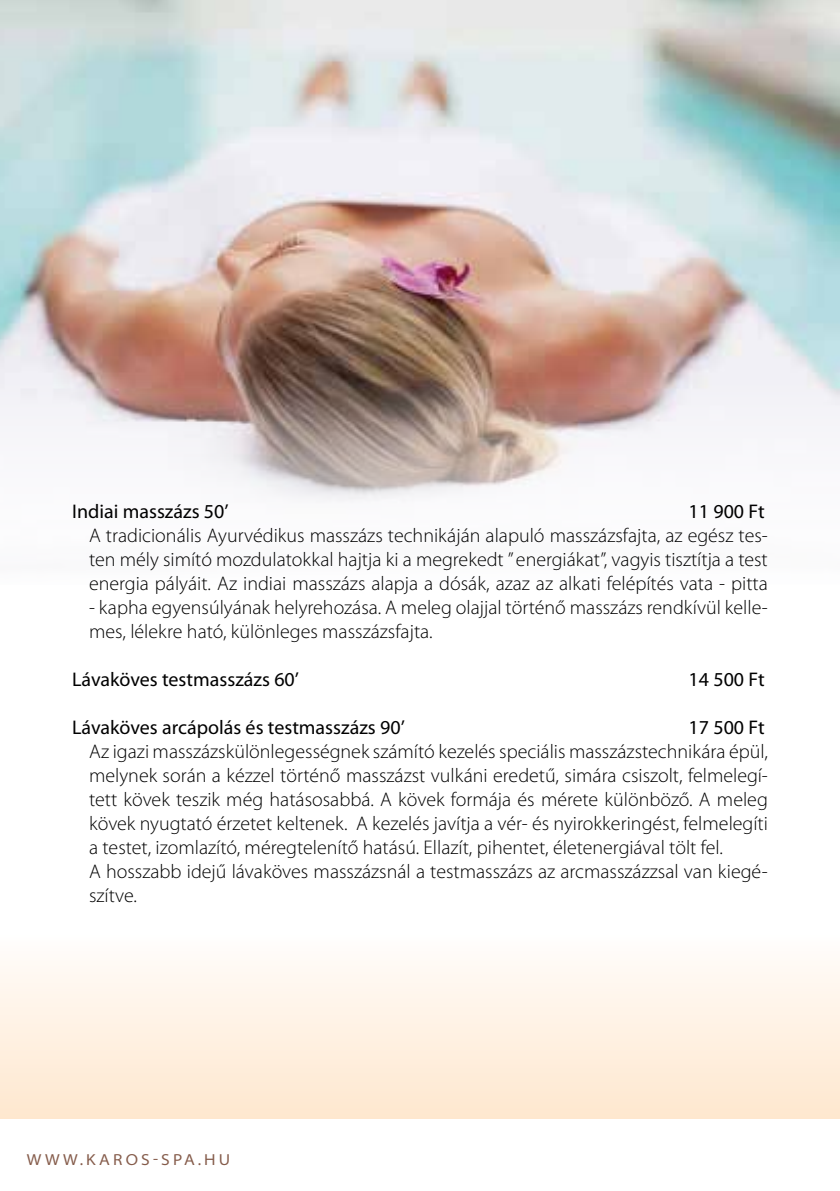
<style>
.page{position:relative;width:840px;height:1191px;background:#fff}
.page>*{position:absolute;margin:0;border:0;box-sizing:border-box;transform-origin:0 0}
.t1{font:300 19.8px/24px "Myriad Pro";color:#000}
.t2{font:19.8px "Myriad Pro";color:#000}
.t3{font:semi-expanded 16px "Myriad Pro";letter-spacing:.2em;color:#855c4b}
</style>
<div class="page">
<div style="left:0;top:935px;width:839px;height:184px;background:linear-gradient(to bottom,#fffdfc,#fee7ce)"></div>
<img style="left:0;top:0;width:839px;height:501px">
<p class="t2" style="left:72px;top:499px;width:158px">Indiai masszázs 50’</p>
<p class="t2" style="left:688px;top:499px;width:78px">11 900 Ft</p>
<p class="t1" style="left:89px;top:523px;width:680px;text-align:justify">A tradicionális Ayurvédikus masszázs technikáján alapuló masszázsfajta, az egész tes&shy;ten mély simító mozdulatokkal hajtja ki a megrekedt ” energiákat”, vagyis tisztítja a test energia pályáit. Az indiai masszázs alapja a dósák, azaz az alkati felépítés vata - pitta</p>
<p class="t1" style="left:89px;top:595px;width:680px">- kapha egyensúlyának helyrehozása. A meleg olajjal történő masszázs rendkívül kelle&shy;mes, lélekre ható, különleges masszázsfajta.</p>
<p class="t2" style="left:72px;top:667px;width:228px">Lávaköves testmasszázs 60’</p>
<p class="t2" style="left:688px;top:667px;width:78px">14 500 Ft</p>
<p class="t2" style="left:72px;top:715px;width:334px">Lávaköves arcápolás és testmasszázs 90’</p>
<p class="t2" style="left:688px;top:715px;width:78px">17 500 Ft</p>
<p class="t1" style="left:89px;top:739px;width:680px">Az igazi masszázskülönlegességnek számító kezelés speciális masszázstechnikára épül, melynek során a kézzel történő masszázst vulkáni eredetű, simára csiszolt, felmelegí&shy;tett kövek teszik még hatásosabbá. A kövek formája és mérete különböző. A meleg kövek nyugtató érzetet keltenek. A kezelés javítja a vér- és nyirokkeringést, felmelegíti a testet, izomlazító, méregtelenítő hatású. Ellazít, pihentet, életenergiával tölt fel.<br>A hosszabb idejű lávaköves masszázsnál a testmasszázs az arcmasszázzsal van kiegé&shy;szítve.</p>
<p class="t3" style="left:27px;top:1150px;width:205px">WWW.KAROS-SPA.HU</p>
</div>
